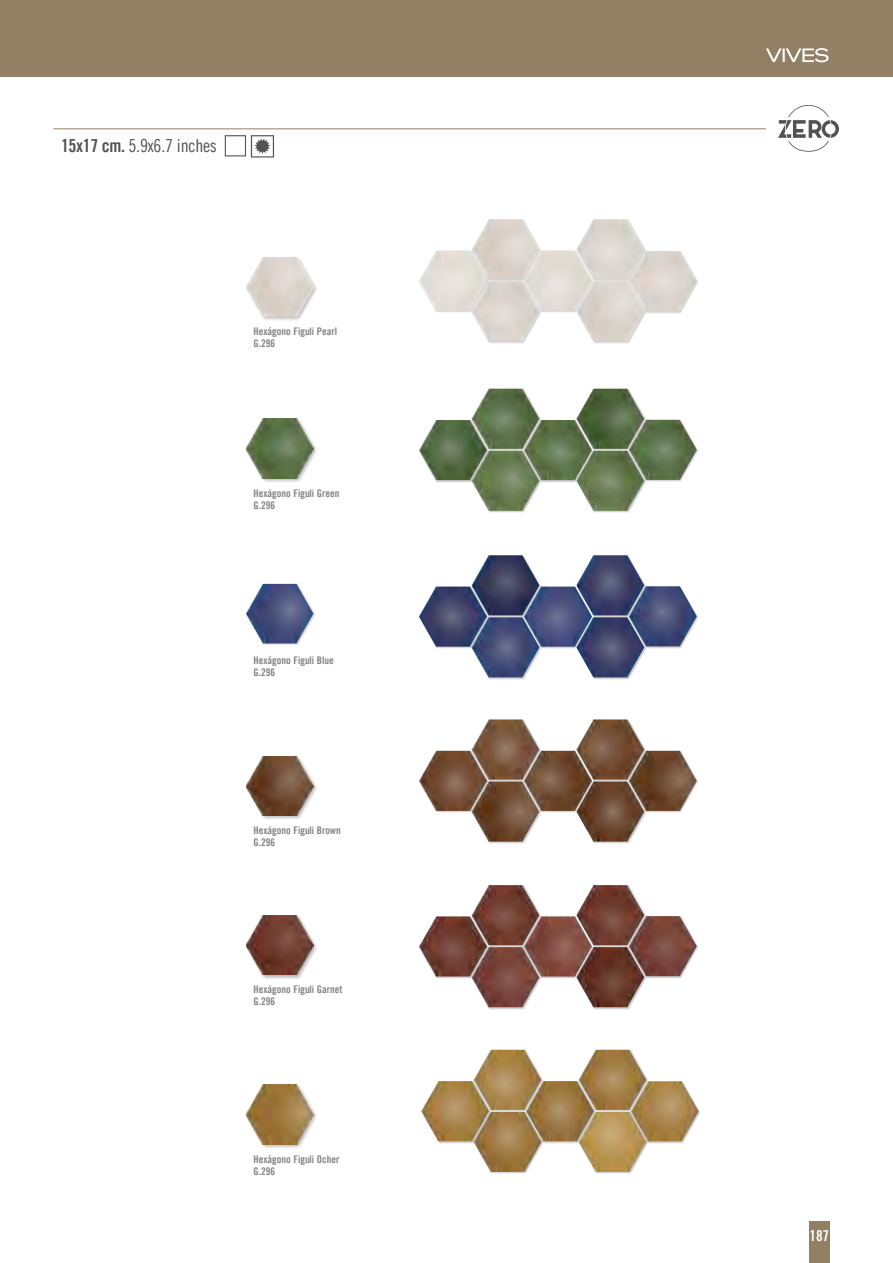
<style>
.page{position:relative;width:893px;height:1263px;background:#fff}
.page>*{position:absolute;margin:0;border:0;box-sizing:border-box;transform-origin:0 0}
.t1{font:18px "Trade Gothic LT Cond Eighteen";letter-spacing:-.01em;color:#525254}
.t2{font:15px "Trade Gothic LT Bold Cond Twenty";color:#fff}
.t3{font:10.5px/12px "Trade Gothic LT Bold Cond Twenty";color:#808183}
.s1{font-family:"Trade Gothic LT Bold Cond Twenty"}
</style>
<div class="page">
<div style="left:0;top:0;width:893px;height:77px;background:#918064"></div>
<svg style="left:766px;top:48px;width:63px;height:15px"></svg>
<div style="left:809px;top:1221px;width:21px;height:42px;background:#918064"></div>
<div style="left:245px;top:256px;width:73px;height:65px;background:#1b1719;opacity:.3"></div>
<img style="left:246px;top:257px;width:67px;height:60px">
<img style="left:471px;top:219px;width:35px;height:60px">
<div style="left:576px;top:281px;width:70px;height:63px;background:#1b1719;opacity:.2"></div>
<img style="left:576px;top:282px;width:68px;height:59px">
<div style="left:245px;top:418px;width:73px;height:65px;background:#1b1719;opacity:.3"></div>
<img style="left:246px;top:419px;width:67px;height:59px">
<img style="left:434px;top:474px;width:37px;height:6px">
<div style="left:471px;top:388px;width:71px;height:63px;background:#1b1719;opacity:.25"></div>
<img style="left:471px;top:389px;width:68px;height:25px">
<div style="left:471px;top:450px;width:71px;height:63px;background:#1b1719;opacity:.25"></div>
<img style="left:471px;top:451px;width:68px;height:60px">
<img style="left:576px;top:389px;width:28px;height:60px">
<div style="left:576px;top:450px;width:70px;height:63px;background:#1b1719;opacity:.25"></div>
<img style="left:576px;top:451px;width:68px;height:60px">
<div style="left:246px;top:583px;width:69px;height:63px;background:#1b1719;opacity:.25"></div>
<img style="left:246px;top:584px;width:67px;height:59px">
<img style="left:592px;top:612px;width:34px;height:3px">
<div style="left:628px;top:586px;width:71px;height:63px;background:#1b1719;opacity:.25"></div>
<img style="left:646px;top:586px;width:51px;height:60px">
<div style="left:245px;top:755px;width:73px;height:66px;background:#1b1719;opacity:.3"></div>
<img style="left:246px;top:756px;width:67px;height:60px">
<div style="left:471px;top:781px;width:71px;height:63px;background:#1b1719;opacity:.25"></div>
<img style="left:471px;top:781px;width:68px;height:61px">
<img style="left:621px;top:719px;width:23px;height:60px">
<div style="left:576px;top:781px;width:70px;height:63px;background:#1b1719;opacity:.25"></div>
<img style="left:576px;top:781px;width:68px;height:61px">
<div style="left:628px;top:750px;width:71px;height:63px;background:#1b1719;opacity:.25"></div>
<img style="left:629px;top:751px;width:68px;height:60px">
<div style="left:245px;top:914px;width:73px;height:66px;background:#1b1719;opacity:.3"></div>
<img style="left:246px;top:915px;width:67px;height:60px">
<div style="left:471px;top:885px;width:71px;height:62px;background:#1b1719;opacity:.25"></div>
<img style="left:471px;top:885px;width:68px;height:25px">
<img style="left:577px;top:885px;width:55px;height:28px">
<div style="left:245px;top:1084px;width:73px;height:65px;background:#1b1719;opacity:.3"></div>
<img style="left:246px;top:1085px;width:41px;height:59px">
<div style="left:421px;top:1081px;width:70px;height:62px;background:#1b1719;opacity:.25"></div>
<img style="left:421px;top:1081px;width:51px;height:60px">
<img style="left:490px;top:1050px;width:51px;height:30px">
<div style="left:473px;top:1111px;width:71px;height:63px;background:#1b1719;opacity:.25"></div>
<img style="left:474px;top:1149px;width:67px;height:23px">
<div style="left:578px;top:1111px;width:71px;height:63px;background:#1b1719;opacity:.25"></div>
<img style="left:578px;top:1144px;width:68px;height:28px">
<div style="left:630px;top:1081px;width:71px;height:63px;background:#1b1719;opacity:.25"></div>
<img style="left:633px;top:1081px;width:66px;height:60px">
<svg style="left:225px;top:135px;width:49px;height:22px"></svg>
<svg style="left:588px;top:267px;width:70px;height:70px;background:#ded8d1"></svg>
<svg style="left:519px;top:249px;width:71px;height:71px;background:#e3dfd9"></svg>
<svg style="left:468px;top:279px;width:71px;height:71px;background:#e0dad5"></svg>
<svg style="left:416px;top:245px;width:71px;height:71px;fill:#e4dfd8"></svg>
<svg style="left:574px;top:216px;width:70px;height:71px;background:#dedad3"></svg>
<svg style="left:629px;top:245px;width:70px;height:71px;background:#e0dad5"></svg>
<svg style="left:484px;top:211px;width:70px;height:70px;fill:#ded8d1"></svg>
<svg style="left:253px;top:240px;width:71px;height:71px"></svg>
<svg style="left:478px;top:442px;width:71px;height:71px;background:#798b66"></svg>
<svg style="left:468px;top:384px;width:71px;height:71px;background:#718463"></svg>
<svg style="left:413px;top:411px;width:71px;height:71px"></svg>
<svg style="left:588px;top:381px;width:70px;height:70px"></svg>
<svg style="left:524px;top:416px;width:70px;height:71px;background:#718360"></svg>
<svg style="left:629px;top:414px;width:70px;height:71px;background:#78896a"></svg>
<svg style="left:574px;top:446px;width:70px;height:71px;background:#7c8b69"></svg>
<svg style="left:253px;top:409px;width:71px;height:71px"></svg>
<svg style="left:470px;top:546px;width:71px;height:70px"></svg>
<svg style="left:416px;top:581px;width:71px;height:71px"></svg>
<svg style="left:470px;top:611px;width:71px;height:71px;background:#576186"></svg>
<svg style="left:521px;top:581px;width:71px;height:71px;background:#57618a"></svg>
<svg style="left:574px;top:546px;width:70px;height:70px"></svg>
<svg style="left:626px;top:576px;width:71px;height:70px;background:#5d678b"></svg>
<svg style="left:576px;top:612px;width:70px;height:71px;background:#555c7e"></svg>
<svg style="left:253px;top:574px;width:71px;height:70px"></svg>
<svg style="left:484px;top:776px;width:70px;height:70px"></svg>
<svg style="left:419px;top:748px;width:71px;height:70px;background:#866753"></svg>
<svg style="left:469px;top:712px;width:70px;height:71px"></svg>
<svg style="left:513px;top:743px;width:71px;height:71px;background:#7e604b"></svg>
<svg style="left:565px;top:712px;width:71px;height:71px"></svg>
<svg style="left:577px;top:776px;width:71px;height:70px;background:#7b5d4a"></svg>
<svg style="left:644px;top:743px;width:71px;height:71px"></svg>
<svg style="left:256px;top:743px;width:70px;height:71px"></svg>
<svg style="left:468px;top:881px;width:71px;height:70px;background:#82574c"></svg>
<svg style="left:577px;top:946px;width:71px;height:71px"></svg>
<svg style="left:577px;top:885px;width:71px;height:70px;background:#78483c"></svg>
<svg style="left:629px;top:911px;width:70px;height:71px;background:#8d665f"></svg>
<svg style="left:530px;top:911px;width:71px;height:71px;background:#885950"></svg>
<svg style="left:472px;top:943px;width:71px;height:71px;background:#8c635c"></svg>
<svg style="left:416px;top:914px;width:71px;height:71px"></svg>
<svg style="left:252px;top:901px;width:71px;height:71px"></svg>
<svg style="left:419px;top:1072px;width:71px;height:70px"></svg>
<svg style="left:577px;top:1043px;width:71px;height:71px;background:#b09366"></svg>
<svg style="left:524px;top:1074px;width:70px;height:70px;background:#a58557"></svg>
<svg style="left:472px;top:1100px;width:71px;height:71px;background:#a0804f"></svg>
<svg style="left:469px;top:1048px;width:70px;height:71px;background:#ae8f5e"></svg>
<svg style="left:574px;top:1099px;width:70px;height:70px;background:#b5965e"></svg>
<svg style="left:635px;top:1069px;width:71px;height:70px"></svg>
<svg style="left:267px;top:1077px;width:70px;height:70px"></svg>
<svg style="left:778px;top:105px;width:61px;height:47px"></svg>
<hr style="left:53px;top:128px;width:713px;height:1px;background:#918064">
<h1 class="t1" style="left:61px;top:135px;width:157px"><span class="s1">15x17 cm.</span> 5.9x6.7 inches</h1>
<p class="t3" style="left:253px;top:325px;width:85px">Hexágono Figuli Pearl<br>G.296</p>
<p class="t3" style="left:253px;top:487px;width:88px">Hexágono Figuli Green<br>G.296</p>
<p class="t3" style="left:253px;top:654px;width:82px">Hexágono Figuli Blue<br>G.296</p>
<p class="t3" style="left:253px;top:824px;width:89px">Hexágono Figuli Brown<br>G.296</p>
<p class="t3" style="left:253px;top:983px;width:91px">Hexágono Figuli Garnet<br>G.296</p>
<p class="t3" style="left:253px;top:1153px;width:88px">Hexágono Figuli Ocher<br>G.296</p>
<h2 class="t2" style="left:809px;top:1227px;width:21px">187</h2>
</div>
